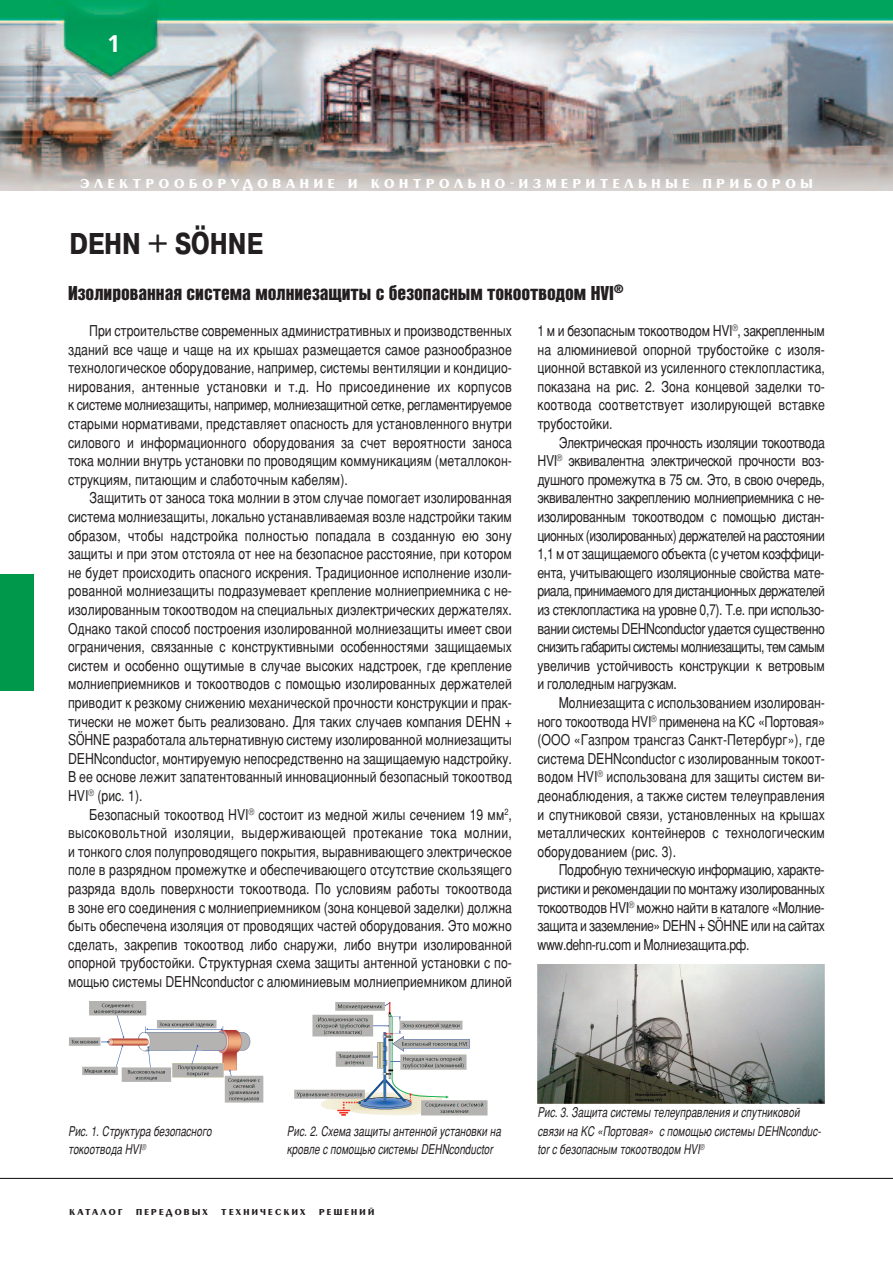
<style>
.page{position:relative;width:893px;height:1263px;background:#fff}
.page>*{position:absolute;margin:0;border:0;box-sizing:border-box;transform-origin:0 0}
.t1{font:700 30px "Pragmatica Cond C";color:#231f20}
.t2{font:700 24px "Free Set C";color:#fff}
.t3{font:19.5px "Bastion X";color:#231f20}
.t4{font:15px/18.6px "Bastion Plain";color:#231f20;text-align:justify}
.t5{font:italic 13.5px/18.6px "Bastion";color:#231f20;scale:.9 1}
.t6{font:700 13.5px "Penta";letter-spacing:.35em;color:#fff}
.t7{font:700 9px "Penta";letter-spacing:.25em;color:#231f20}
.s1{font-family:"Tahoma"}
</style>
<div class="page">
<img style="left:0;top:0;width:893px;height:190px">
<div style="left:0;top:574px;width:34px;height:117px;background:#00984a"></div>
<hr style="left:0;top:1178px;width:893px;height:1px;background:#231f20">
<img style="left:69px;top:1001px;width:195px;height:102px">
<img style="left:294px;top:1002px;width:194px;height:114px">
<img style="left:537px;top:964px;width:288px;height:140px">
<h2 class="t2" style="left:106px;top:30px;width:16px">1</h2>
<p class="t6" style="left:80px;top:179px;width:734px">ЭЛЕКТРООБОРУДОВАНИЕ И КОНТРОЛЬНО-ИЗМЕРИТЕЛЬНЫЕ ПРИБОРОЫ</p>
<h1 class="t1" style="left:70px;top:226px;width:195px">DEHN + S<span class="s1">Ö</span>HNE</h1>
<h3 class="t3" style="left:68px;top:282px;width:557px">Изолированная система молниезащиты с безопасным токоотводом HVI<sup>®</sup></h3>
<p class="t4" style="left:68px;top:323px;width:445px;text-indent:21px">При строительстве современных административных и производственных зданий все чаще и чаще на их крышах размещается самое разнообразное технологическое оборудование, например, системы вентиляции и кондицио&shy;нирования, антенные установки и т.д. Но присоединение их корпусов к системе молниезащиты, например, молниезащитной сетке, регламентируемое старыми нормативами, представляет опасность для установленного внутри силового и информационного оборудования за счет вероятности заноса тока молнии внутрь установки по проводящим коммуникациям (металлокон&shy;струкциям, питающим и слаботочным кабелям).</p>
<p class="t4" style="left:68px;top:490px;width:445px;text-indent:21px">Защитить от заноса тока молнии в этом случае помогает изолированная система молниезащиты, локально устанавливаемая возле надстройки таким образом, чтобы надстройка полностью попадала в созданную ею зону защиты и при этом отстояла от нее на безопасное расстояние, при котором не будет происходить опасного искрения. Традиционное исполнение изоли&shy;рованной молниезащиты подразумевает крепление молниеприемника с не&shy;изолированным токоотводом на специальных диэлектрических держателях.<br>Однако такой способ построения изолированной молниезащиты имеет свои ограничения, связанные с конструктивными особенностями защищаемых систем и особенно ощутимые в случае высоких надстроек, где крепление молниеприемников и токоотводов с помощью изолированных держателей приводит к резкому снижению механической прочности конструкции и прак&shy;тически не может быть реализовано. Для таких случаев компания DEHN + S<span class="s1">Ö</span>HNE разработала альтернативную систему изолированной молниезащиты DEHNconductor, монтируемую непосредственно на защищаемую надстройку.<br>В ее основе лежит запатентованный инновационный безопасный токоотвод HVI<sup>®</sup> (рис. 1).</p>
<p class="t4" style="left:68px;top:806px;width:445px;text-indent:21px">Безопасный токоотвод HVI<sup>®</sup> состоит из медной жилы сечением 19 мм<sup>2</sup>, высоковольтной изоляции, выдерживающей протекание тока молнии, и тонкого слоя полупроводящего покрытия, выравнивающего электрическое поле в разрядном промежутке и обеспечивающего отсутствие скользящего разряда вдоль поверхности токоотвода. По условиям работы токоотвода в зоне его соединения с молниеприемником (зона концевой заделки) должна быть обеспечена изоляция от проводящих частей оборудования. Это можно сделать, закрепив токоотвод либо снаружи, либо внутри изолированной опорной трубостойки. Структурная схема защиты антенной установки с по&shy;мощью системы DEHNconductor с алюминиевым молниеприемником длиной</p>
<p class="t4" style="left:537px;top:323px;width:289px">1 м и безопасным токоотводом HVI<sup>®</sup>, закрепленным на алюминиевой опорной трубостойке с изоля&shy;ционной вставкой из усиленного стеклопластика, показана на рис. 2. Зона концевой заделки то&shy;коотвода соответствует изолирующей вставке трубостойки.</p>
<p class="t4" style="left:537px;top:434px;width:289px;text-indent:21px">Электрическая прочность изоляции токоотвода HVI<sup>®</sup> эквивалентна электрической прочности воз&shy;душного промежутка в 75 см. Это, в свою очередь, эквивалентно закреплению молниеприемника с не&shy;изолированным токоотводом с помощью дистан&shy;ционных (изолированных) держателей на расстоянии 1,1 м от защищаемого объекта (с учетом коэффици&shy;ента, учитывающего изоляционные свойства мате&shy;риала, принимаемого для дистанционных держателей из стеклопластика на уровне 0,7). Т.е. при использо&shy;вании системы DEHNconductor удается существенно снизить габариты системы молниезащиты, тем самым увеличив устойчивость конструкции к ветровым и гололедным нагрузкам.</p>
<p class="t4" style="left:537px;top:695px;width:289px;text-indent:21px">Молниезащита с использованием изолирован&shy;ного токоотвода HVI<sup>®</sup> применена на КС «Портовая» (ООО «Газпром трансгаз Санкт-Петербург»), где система DEHNconductor с изолированным токоот&shy;водом HVI<sup>®</sup> использована для защиты систем ви&shy;деонаблюдения, а также систем телеуправления и спутниковой связи, установленных на крышах металлических контейнеров с технологическим оборудованием (рис. 3).</p>
<p class="t4" style="left:537px;top:862px;width:289px;text-indent:21px">Подробную техническую информацию, характе&shy;ристики и рекомендации по монтажу изолированных токоотводов HVI<sup>®</sup> можно найти в каталоге «Молние&shy;защита и заземление» DEHN + S<span class="s1">Ö</span>HNE или на сайтах www.dehn-ru.com и Молниезащита.рф.</p>
<p class="t5" style="left:68px;top:1123px;width:161px">Рис. 1. Структура безопасного токоотвода HVI<sup>®</sup></p>
<p class="t5" style="left:287px;top:1123px;width:239px">Рис. 2. Схема защиты антенной установки на кровле с помощью системы DEHNconductor</p>
<p class="t7" style="left:70px;top:1208px;width:55px">КАТАЛОГ</p>
<p class="t7" style="left:136px;top:1208px;width:73px">ПЕРЕДОВЫХ</p>
<p class="t7" style="left:221px;top:1208px;width:86px">ТЕХНИЧЕСКИХ</p>
<p class="t7" style="left:319px;top:1208px;width:57px">РЕШЕНИЙ</p>
<p class="t5" style="left:537px;top:1104px;width:316px">Рис. 3. Защита системы телеуправления и спутниковой связи на КС «Портовая» с помощью системы DEHNconduc&shy;tor с безопасным токоотводом HVI<sup>®</sup></p>
</div>
